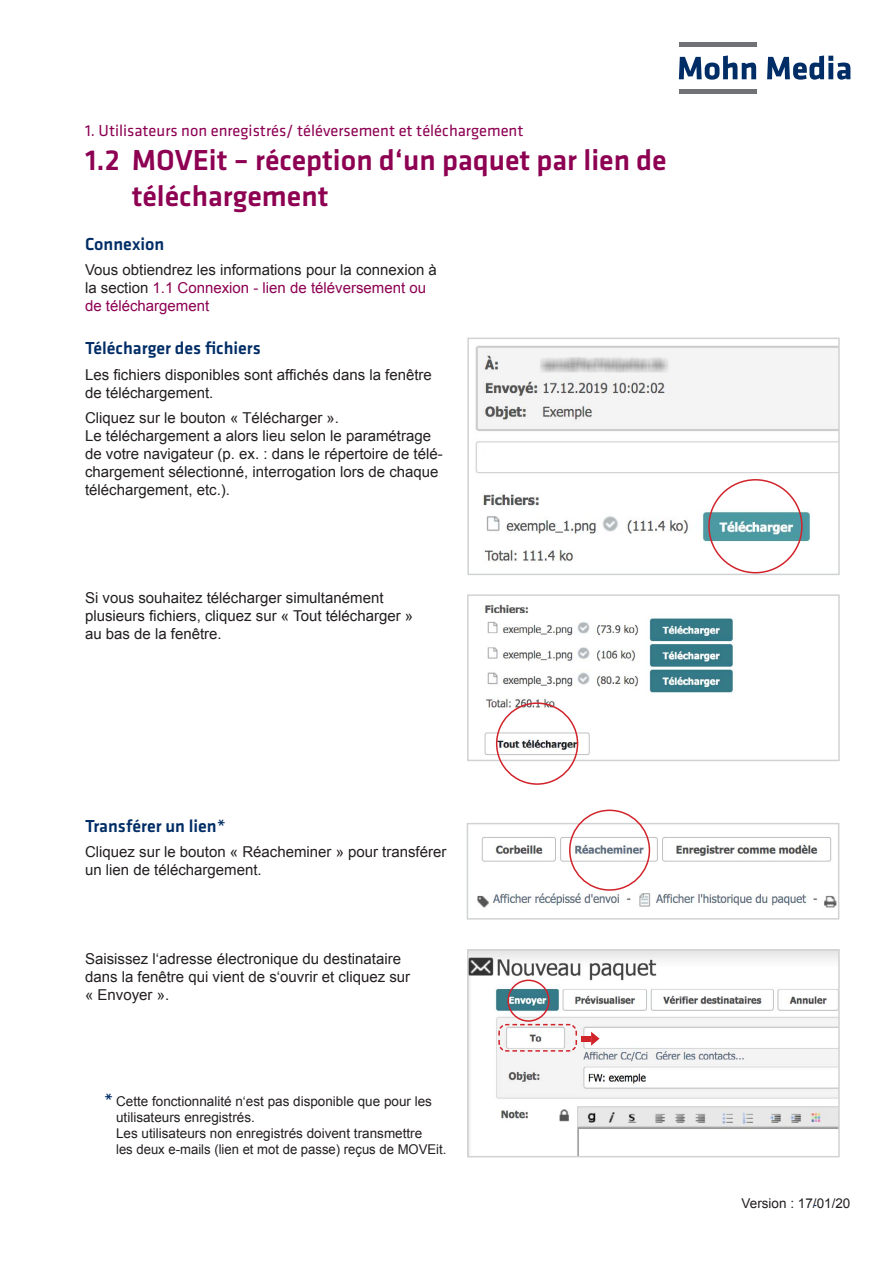
<style>
.page{position:relative;width:893px;height:1263px;background:#fff}
.page>*{position:absolute;margin:0;border:0;box-sizing:border-box;transform-origin:0 0}
.t1{font:500 30px/36px "Klavika";color:#8d0052}
.t2{font:500 18px "Klavika";color:#002d66}
.t3{font:16.5px "Klavika";color:#8d0052}
.t4{font:15px/18px "Arial";color:#231f20}
.t5{font:13.5px/16.2px "Arial";color:#231f20}
.s1{color:#8d0052}
.s2{font-family:"Klavika";font-weight:500;font-size:18px;color:#002d66}
</style>
<div class="page">
<hr style="left:679px;top:43px;width:77px;height:4px;background:#717275">
<div style="left:679px;top:89px;width:77px;height:5px;background:#717275"></div>
<svg style="left:679px;top:56px;width:171px;height:24px"></svg>
<img style="left:484px;top:604px;width:250px;height:154px">
<div style="left:467px;top:594px;width:373px;height:167px;border:2px solid #d1d2d4"></div>
<div style="left:496px;top:702px;width:82px;height:83px;border:2px solid #d1232a;border-radius:50%"></div>
<img style="left:477px;top:826px;width:359px;height:82px">
<div style="left:467px;top:823px;width:372px;height:96px;border:2px solid #d1d2d4"></div>
<div style="left:569px;top:809px;width:81px;height:82px;border:2px solid #d1232a;border-radius:50%"></div>
<img style="left:470px;top:952px;width:367px;height:202px">
<div style="left:467px;top:949px;width:373px;height:208px;border:2px solid #d1d2d4"></div>
<div style="left:507px;top:979px;width:43px;height:43px;border:2px solid #d1232a;border-radius:50%"></div>
<svg style="left:498px;top:1023px;width:80px;height:29px"></svg>
<div style="left:591px;top:1032px;width:6px;height:15px;background:#fff"></div>
<div style="left:581px;top:1036px;width:10px;height:5px;background:#d1232a"></div>
<svg style="left:591px;top:1032px;width:9px;height:14px"></svg>
<img style="left:475px;top:345px;width:362px;height:227px">
<div style="left:467px;top:338px;width:373px;height:237px;border:2px solid #d1d2d4"></div>
<div style="left:708px;top:479px;width:95px;height:94px;border:2px solid #d1232a;border-radius:50%"></div>
<div style="left:484px;top:448px;width:28px;height:18px;background:#fff"></div>
<p class="t3" style="left:85px;top:120px;width:440px">1. Utilisateurs non enregistrés/ téléversement et téléchargement</p>
<h1 class="t1" style="left:132px;top:141px;width:536px;text-indent:-47px">1.2 MOVEit – réception d‘un paquet par lien de téléchargement</h1>
<p class="t2" style="left:85px;top:231px;width:81px">Connexion</p>
<p class="t4" style="left:85px;top:261px;width:353px">Vous obtiendrez les informations pour la connexion à la section <span class="s1">1.1 Connexion - lien de téléversement ou de téléchargement</span></p>
<p class="t2" style="left:85px;top:336px;width:177px">Télécharger des fichiers</p>
<p class="t4" style="left:85px;top:366px;width:348px">Les fichiers disponibles sont affichés dans la fenêtre de téléchargement.</p>
<p class="t4" style="left:85px;top:409px;width:359px">Cliquez sur le bouton « Télécharger ».<br>Le téléchargement a alors lieu selon le paramétrage de votre navigateur (p. ex. : dans le répertoire de télé&shy;chargement sélectionné, interrogation lors de chaque téléchargement, etc.).</p>
<p class="t4" style="left:85px;top:589px;width:330px">Si vous souhaitez télécharger simultanément plusieurs fichiers, cliquez sur « Tout télécharger » au bas de la fenêtre.</p>
<p class="t2" style="left:85px;top:813px;width:142px">Transférer un lien*</p>
<p class="t4" style="left:85px;top:843px;width:363px">Cliquez sur le bouton « Réacheminer » pour transférer un lien de téléchargement.</p>
<p class="t4" style="left:85px;top:950px;width:327px">Saisissez l‘adresse électronique du destinataire dans la fenêtre qui vient de s‘ouvrir et cliquez sur « Envoyer ».</p>
<p class="t5" style="left:116px;top:1093px;width:332px;text-indent:-12px"><span class="s2">*</span> Cette fonctionnalité n‘est pas disponible que pour les utilisateurs enregistrés.<br>Les utilisateurs non enregistrés doivent transmettre<br>les deux e-mails (lien et mot de passe) reçus de MOVEit.</p>
<p class="t5" style="left:742px;top:1195px;width:110px">Version : 17/01/20</p>
</div>
